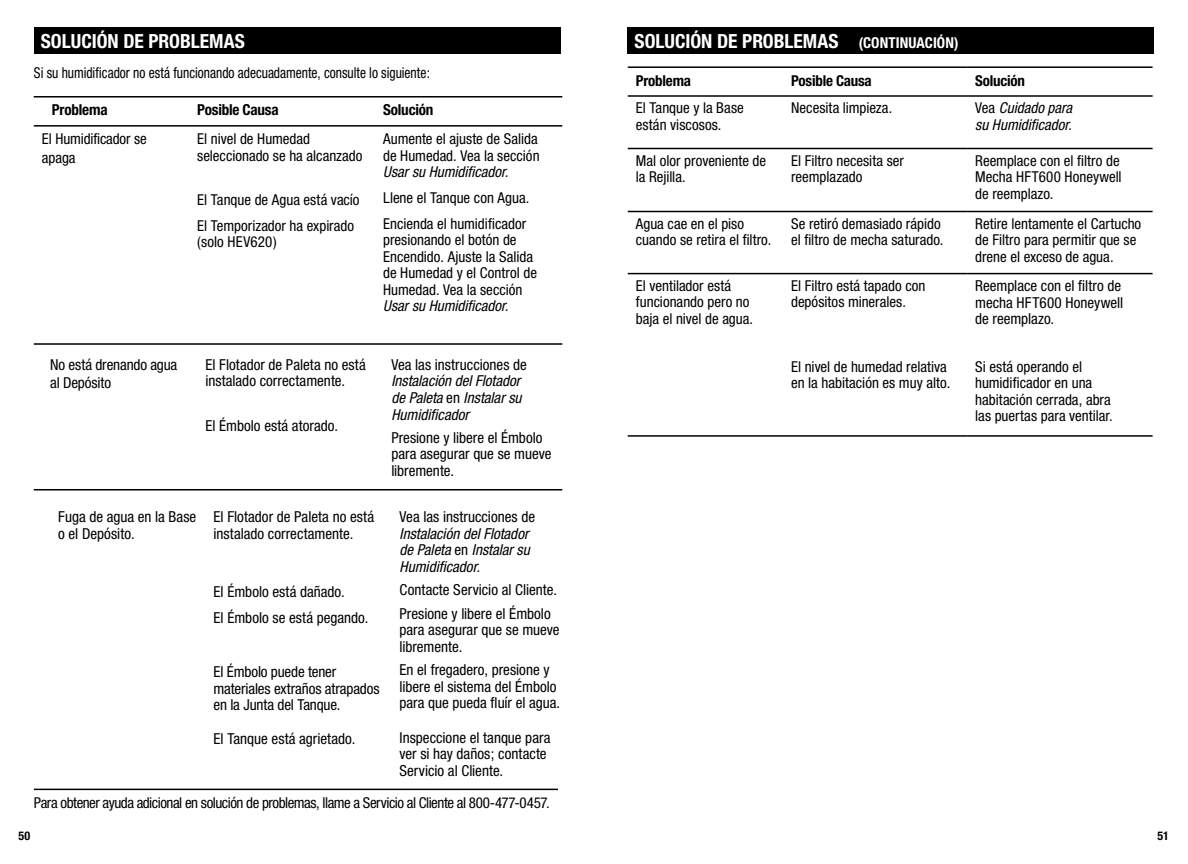
<style>
.page{position:relative;width:1188px;height:864px;background:#fff}
.page>*{position:absolute;margin:0;border:0;box-sizing:border-box;transform-origin:0 0}
.t1{font:700 condensed 19.5px "Helvetica Neue LT";color:#fff}
.t2{font:condensed 15.15px/16.6px "Helvetica Neue";color:#000}
.t3{font:italic condensed 15.15px/16.6px "Helvetica Neue LT";color:#000;text-align:justify}
.t4{font:700 condensed 15.15px "Helvetica Neue LT";letter-spacing:-.015em;color:#000}
.t5{font:condensed 15px/16.5px "Helvetica Neue";color:#000}
.t6{font:condensed 15px "Helvetica Neue";letter-spacing:-.03em;color:#000}
.t7{font:italic condensed 15px/16.5px "Helvetica Neue LT";color:#000}
.t8{font:condensed 15px "Helvetica Neue";color:#000;scale:.9 1}
.t9{font:700 condensed 15px "Helvetica Neue LT";letter-spacing:-.015em;color:#000}
.t10{font:700 condensed 12px "Helvetica Neue LT";color:#000}
.s1{font-size:15px}
.s2{font-family:"Helvetica Neue";font-style:normal}
</style>
<div class="page">
<div style="left:628px;top:27px;width:526px;height:27px;background:#000"></div>
<div style="left:34px;top:27px;width:526px;height:27px;background:#000"></div>
<hr style="left:628px;top:95px;width:155px;height:2px;background:#000">
<hr style="left:783px;top:95px;width:184px;height:2px;background:#000">
<hr style="left:967px;top:95px;width:186px;height:2px;background:#000">
<hr style="left:628px;top:148px;width:155px;height:1px;background:#000">
<hr style="left:783px;top:148px;width:184px;height:1px;background:#000">
<hr style="left:967px;top:148px;width:186px;height:1px;background:#000">
<hr style="left:628px;top:211px;width:155px;height:1px;background:#000">
<hr style="left:783px;top:211px;width:184px;height:1px;background:#000">
<hr style="left:967px;top:211px;width:186px;height:1px;background:#000">
<hr style="left:628px;top:273px;width:155px;height:1px;background:#000">
<hr style="left:783px;top:273px;width:184px;height:1px;background:#000">
<hr style="left:967px;top:273px;width:186px;height:1px;background:#000">
<hr style="left:628px;top:66px;width:155px;height:2px;background:#000">
<hr style="left:783px;top:66px;width:184px;height:2px;background:#000">
<hr style="left:967px;top:66px;width:186px;height:2px;background:#000">
<hr style="left:628px;top:435px;width:155px;height:2px;background:#000">
<hr style="left:783px;top:435px;width:184px;height:2px;background:#000">
<hr style="left:967px;top:435px;width:186px;height:2px;background:#000">
<hr style="left:34px;top:125px;width:155px;height:2px;background:#000">
<hr style="left:189px;top:125px;width:186px;height:2px;background:#000">
<hr style="left:375px;top:125px;width:187px;height:2px;background:#000">
<hr style="left:34px;top:489px;width:155px;height:2px;background:#000">
<hr style="left:189px;top:489px;width:186px;height:2px;background:#000">
<hr style="left:375px;top:489px;width:187px;height:2px;background:#000">
<hr style="left:34px;top:96px;width:155px;height:2px;background:#000">
<hr style="left:189px;top:96px;width:186px;height:2px;background:#000">
<hr style="left:375px;top:96px;width:187px;height:2px;background:#000">
<hr style="left:34px;top:343px;width:155px;height:2px;background:#000">
<hr style="left:189px;top:343px;width:186px;height:2px;background:#000">
<hr style="left:375px;top:343px;width:187px;height:2px;background:#000">
<hr style="left:34px;top:789px;width:524px;height:1px;background:#000">
<h1 class="t1" style="left:41px;top:29px;width:206px">SOLUCIÓN DE PROBLEMAS</h1>
<h1 class="t1" style="left:634px;top:29px;width:326px">SOLUCIÓN DE PROBLEMAS <span class="s1">(CONTINUACIÓN)</span></h1>
<p class="t9" style="left:636px;top:71px;width:57px">Problema</p>
<p class="t9" style="left:791px;top:71px;width:82px">Posible Causa</p>
<p class="t9" style="left:975px;top:71px;width:51px">Solución</p>
<p class="t5" style="left:636px;top:100px;width:110px">El Tanque y la Base están viscosos.</p>
<p class="t5" style="left:791px;top:100px;width:103px">Necesita limpieza.</p>
<p class="t7" style="left:975px;top:100px;width:98px"><span class="s2">Vea</span> Cuidado para su Humidificador.</p>
<p class="t5" style="left:636px;top:152px;width:132px">Mal olor proveniente de la Rejilla.</p>
<p class="t5" style="left:791px;top:152px;width:114px">El Filtro necesita ser reemplazado</p>
<p class="t5" style="left:975px;top:152px;width:148px">Reemplace con el filtro de<br>Mecha HFT600 Honeywell de reemplazo.</p>
<p class="t5" style="left:636px;top:215px;width:137px">Agua cae en el piso cuando se retira el filtro.</p>
<p class="t5" style="left:791px;top:215px;width:154px">Se retiró demasiado rápido el filtro de mecha saturado.</p>
<p class="t5" style="left:975px;top:215px;width:168px">Retire lentamente el Cartucho de Filtro para permitir que se drene el exceso de agua.</p>
<p class="t5" style="left:636px;top:277px;width:119px">El ventilador está funcionando pero no baja el nivel de agua.</p>
<p class="t5" style="left:791px;top:277px;width:136px">El Filtro está tapado con depósitos minerales.</p>
<p class="t2" style="left:975px;top:277px;width:149px">Reemplace con el filtro de mecha HFT600 Honeywell de reemplazo.</p>
<p class="t5" style="left:791px;top:358px;width:161px">El nivel de humedad relativa en la habitación es muy alto.</p>
<p class="t5" style="left:975px;top:358px;width:139px">Si está operando el humidificador en una habitación cerrada, abra las puertas para ventilar.</p>
<p class="t8" style="left:34px;top:64px;width:441px">Si su humidificador no está funcionando adecuadamente, consulte lo siguiente:</p>
<p class="t4" style="left:52px;top:101px;width:57px">Problema</p>
<p class="t4" style="left:197px;top:101px;width:83px">Posible Causa</p>
<p class="t4" style="left:383px;top:101px;width:52px">Solución</p>
<p class="t5" style="left:42px;top:130px;width:106px;line-height:18.3px">El Humidificador se apaga</p>
<p class="t5" style="left:197px;top:131px;width:167px">El nivel de Humedad seleccionado se ha alcanzado</p>
<p class="t5" style="left:197px;top:187px;width:164px;line-height:25.8px">El Tanque de Agua está vacío<br>El Temporizador ha expirado</p>
<p class="t5" style="left:197px;top:234px;width:81px">(solo HEV620)</p>
<p class="t5" style="left:383px;top:131px;width:158px">Aumente el ajuste de Salida de Humedad. Vea la sección</p>
<p class="t7" style="left:383px;top:164px;width:127px">Usar su Humidificador.</p>
<p class="t5" style="left:383px;top:185px;width:148px;line-height:25.8px">Llene el Tanque con Agua.<br>Encienda el humidificador</p>
<p class="t5" style="left:383px;top:232px;width:155px">presionando el botón de<br>Encendido. Ajuste la Salida de Humedad y el Control de<br>Humedad. Vea la sección</p>
<p class="t7" style="left:383px;top:298px;width:127px">Usar su Humidificador.</p>
<p class="t2" style="left:50px;top:355px;width:129px;line-height:18.1px">No está drenando agua al Depósito</p>
<p class="t2" style="left:205px;top:356px;width:162px">El Flotador de Paleta no está instalado correctamente.</p>
<p class="t2" style="left:205px;top:417px;width:134px">El Émbolo está atorado.</p>
<p class="t2" style="left:391px;top:356px;width:137px">Vea las instrucciones de</p>
<p class="t3" style="left:391px;top:372px;width:132px">Instalación del Flotador de Paleta <span class="s2">en</span> Instalar su Humidificador</p>
<p class="t2" style="left:391px;top:429px;width:162px">Presione y libere el Émbolo para asegurar que se mueve libremente.</p>
<p class="t2" style="left:58px;top:508px;width:140px">Fuga de agua en la Base o el Depósito.</p>
<p class="t2" style="left:214px;top:508px;width:162px">El Flotador de Paleta no está instalado correctamente.</p>
<p class="t2" style="left:214px;top:579px;width:156px;line-height:26.1px">El Émbolo está dañado.<br>El Émbolo se está pegando.</p>
<p class="t2" style="left:214px;top:663px;width:168px">El Émbolo puede tener materiales extraños atrapados en la Junta del Tanque.</p>
<p class="t2" style="left:214px;top:730px;width:143px">El Tanque está agrietado.</p>
<p class="t2" style="left:400px;top:508px;width:137px">Vea las instrucciones de</p>
<p class="t3" style="left:400px;top:525px;width:132px">Instalación del Flotador de Paleta <span class="s2">en</span> Instalar su Humidificador.</p>
<p class="t2" style="left:400px;top:578px;width:159px;line-height:23.2px">Contacte Servicio al Cliente.<br>Presione y libere el Émbolo</p>
<p class="t2" style="left:400px;top:621px;width:162px">para asegurar que se mueve libremente.</p>
<p class="t2" style="left:400px;top:661px;width:162px">En el fregadero, presione y libere el sistema del Émbolo para que pueda fluír el agua.</p>
<p class="t2" style="left:400px;top:729px;width:152px">Inspeccione el tanque para ver si hay daños; contacte<br>Servicio al Cliente.</p>
<p class="t6" style="left:34px;top:794px;width:517px">Para obtener ayuda adicional en solución de problemas, llame a Servicio al Cliente al 800-477-0457.</p>
<p class="t10" style="left:19px;top:828px;width:13px">50</p>
<p class="t10" style="left:1157px;top:828px;width:13px">51</p>
</div>
